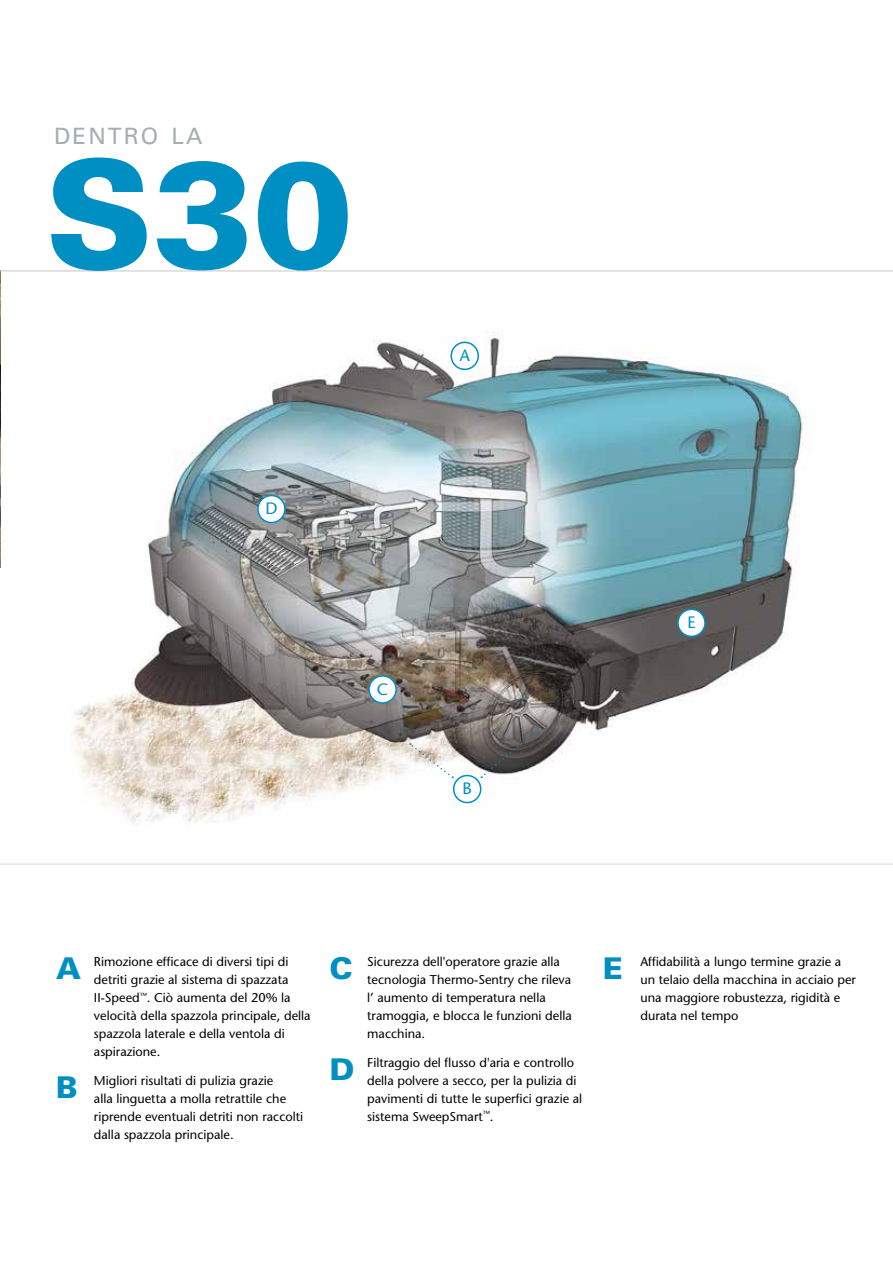
<style>
.page{position:relative;width:893px;height:1263px;background:#fff}
.page>*{position:absolute;margin:0;border:0;box-sizing:border-box;transform-origin:0 0}
.t1{font:900 150px "Univers LT Std";color:#008fc3}
.t2{font:900 30px "Univers LT Std";color:#008fc3}
.t3{font:22.5px "Univers LT Std";letter-spacing:.1em;color:#a1afae}
.t4{font:500 16.5px "Stone Sans Std";color:#008fc3}
.t5{font:500 12.75px/18px "Stone Sans Std";color:#000}
</style>
<div class="page">
<img style="left:0;top:272px;width:1px;height:296px">
<img style="left:133px;top:332px;width:671px;height:482px">
<div style="left:369px;top:676px;width:27px;height:27px;background:#fff;border-radius:50%"></div>
<div style="left:368px;top:675px;width:29px;height:29px;border:2px solid #008fc3;border-radius:50%"></div>
<div style="left:258px;top:496px;width:27px;height:27px;background:#fff;border-radius:50%"></div>
<div style="left:257px;top:495px;width:29px;height:28px;border:2px solid #008fc3;border-radius:50%"></div>
<div style="left:451px;top:342px;width:27px;height:27px;background:#fff;border-radius:50%"></div>
<div style="left:450px;top:342px;width:29px;height:28px;border:2px solid #008fc3;border-radius:50%"></div>
<div style="left:454px;top:775px;width:27px;height:27px;background:#fff;border-radius:50%"></div>
<div style="left:453px;top:775px;width:28px;height:28px;border:2px solid #008fc3;border-radius:50%"></div>
<div style="left:678px;top:609px;width:27px;height:27px;background:#fff;border-radius:50%"></div>
<div style="left:677px;top:609px;width:29px;height:28px;border:2px solid #008fc3;border-radius:50%"></div>
<svg style="left:410px;top:743px;width:43px;height:35px"></svg>
<svg style="left:481px;top:729px;width:58px;height:49px;background:#6b6967"></svg>
<svg style="left:71px;top:684px;width:175px;height:139px"></svg>
<hr style="left:0;top:271px;width:893px;height:1px;background:#c6c6c6">
<hr style="left:0;top:863px;width:893px;height:2px;background:#dae8ec">
<h3 class="t3" style="left:54px;top:123px;width:150px">DENTRO LA</h3>
<h1 class="t1" style="left:45px;top:121px;width:310px">S30</h1>
<p class="t4" style="left:265px;top:499px;width:14px">D</p>
<p class="t4" style="left:377px;top:679px;width:13px">C</p>
<p class="t4" style="left:460px;top:346px;width:12px">A</p>
<p class="t4" style="left:462px;top:779px;width:11px">B</p>
<p class="t4" style="left:687px;top:613px;width:10px">E</p>
<h2 class="t2" style="left:56px;top:950px;width:26px">A</h2>
<p class="t5" style="left:94px;top:952px;width:218px">Rimozione efficace di diversi tipi di detriti grazie al sistema di spazzata II-Speed<sup>™</sup>. Ciò aumenta del 20% la velocità della spazzola principale, della spazzola laterale e della ventola di aspirazione.</p>
<h2 class="t2" style="left:56px;top:1068px;width:23px">B</h2>
<p class="t5" style="left:94px;top:1071px;width:211px">Migliori risultati di pulizia grazie<br>alla linguetta a molla retrattile che riprende eventuali detriti non raccolti dalla spazzola principale.</p>
<h2 class="t2" style="left:329px;top:950px;width:25px">C</h2>
<p class="t5" style="left:367px;top:952px;width:206px">Sicurezza dell'operatore grazie alla tecnologia Thermo-Sentry che rileva l’ aumento di temperatura nella tramoggia, e blocca le funzioni della macchina.</p>
<h2 class="t2" style="left:329px;top:1050px;width:26px">D</h2>
<p class="t5" style="left:367px;top:1053px;width:216px">Filtraggio del flusso d'aria e controllo della polvere a secco, per la pulizia di pavimenti di tutte le superfici grazie al sistema SweepSmart<sup>™</sup>.</p>
<h2 class="t2" style="left:603px;top:950px;width:22px">E</h2>
<p class="t5" style="left:640px;top:952px;width:217px">Affidabilità a lungo termine grazie a un telaio della macchina in acciaio per una maggiore robustezza, rigidità e durata nel tempo</p>
</div>
